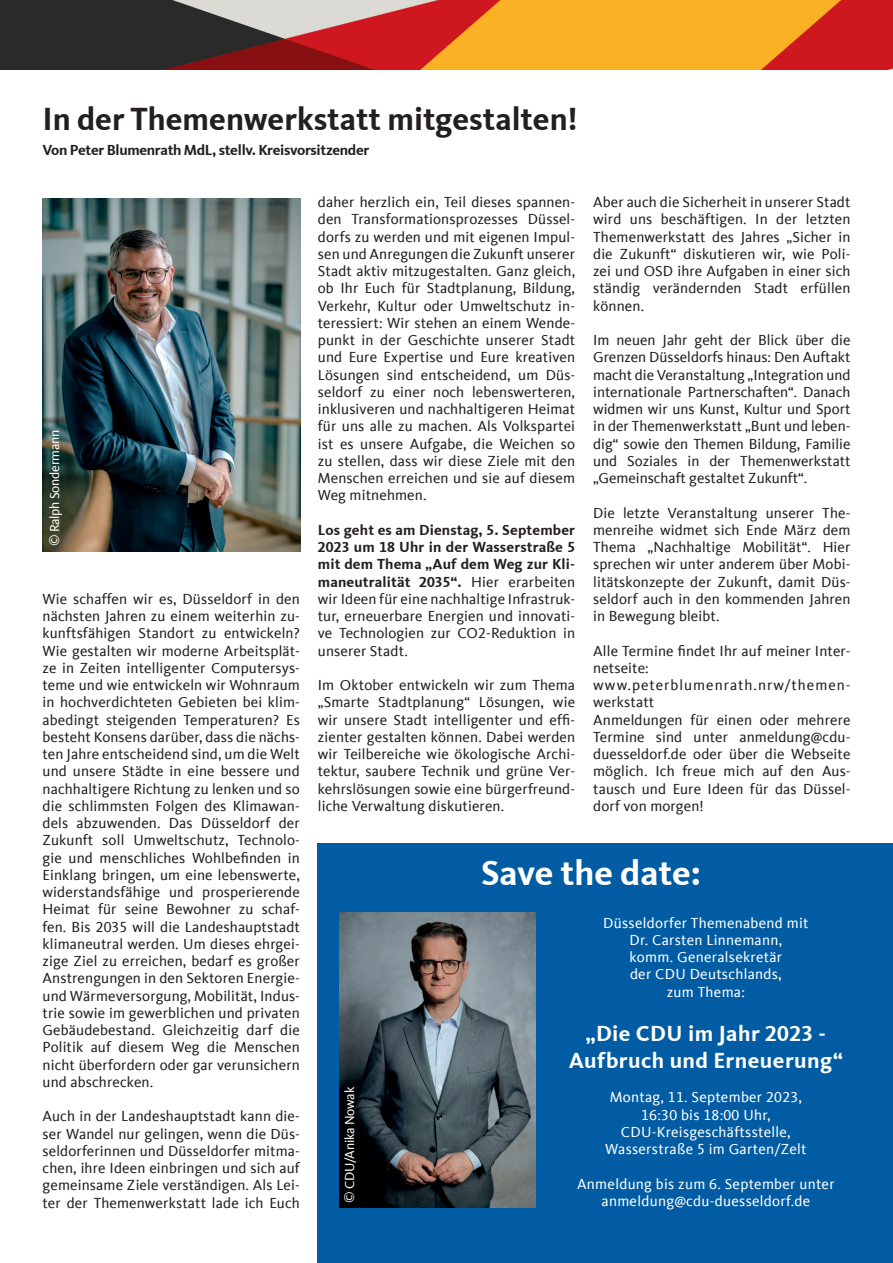
<style>
.page{position:relative;width:893px;height:1263px;background:#fff}
.page>*{position:absolute;margin:0;border:0;box-sizing:border-box;transform-origin:0 0}
.t1{font:700 36px "CDU Kievit Tab";letter-spacing:-.005em;color:#fff}
.t2{font:700 33px "CDU Kievit Tab";color:#231f20}
.t3{font:700 22.5px/27px "CDU Kievit Tab";letter-spacing:.02em;color:#fff;text-align:center}
.t4{font:15px/17.2px "CDU Kievit Tab";letter-spacing:.01em;color:#231f20;text-align:justify}
.t5{font:15px/17.2px "CDU Kievit Tab";letter-spacing:.02em;color:#fff;text-align:center}
.t6{font:700 15px "CDU Kievit Tab";letter-spacing:-.02em;color:#231f20}
.t7{font:13.5px "CDU Kievit Tab";letter-spacing:-.02em;color:#fff}
.s1{font-weight:700}
</style>
<div class="page">
<img style="left:0;top:0;width:893px;height:69px">
<img style="left:43px;top:198px;width:258px;height:353px">
<div style="left:318px;top:843px;width:575px;height:420px;background:#015ca3"></div>
<img style="left:339px;top:913px;width:197px;height:295px">
<h2 class="t2" style="left:43px;top:100px;width:536px">In der Themenwerkstatt mitgestalten!</h2>
<p class="t6" style="left:43px;top:141px;width:328px">Von Peter Blumenrath MdL, stellv. Kreisvorsitzender</p>
<p class="t4" style="left:318px;top:194px;width:259px">daher herzlich ein, Teil dieses spannen&shy;den Transformationsprozesses Düssel&shy;dorfs zu werden und mit eigenen Impul&shy;sen und Anregungen die Zukunft unserer Stadt aktiv mitzugestalten. Ganz gleich, ob Ihr Euch für Stadtplanung, Bildung, Verkehr, Kultur oder Umweltschutz in&shy;teressiert: Wir stehen an einem Wende&shy;punkt in der Geschichte unserer Stadt und Eure Expertise und Eure kreativen Lösungen sind entscheidend, um Düs&shy;seldorf zu einer noch lebenswerteren, inklusiveren und nachhaltigeren Heimat für uns alle zu machen. Als Volkspartei ist es unsere Aufgabe, die Weichen so zu stellen, dass wir diese Ziele mit den Menschen erreichen und sie auf diesem Weg mitnehmen.</p>
<p class="t4" style="left:318px;top:521px;width:259px"><span class="s1">Los geht es am Dienstag, 5. September 2023 um 18 Uhr in der Wasserstraße 5 mit dem Thema „Auf dem Weg zur Kli&shy;maneutralität 2035“.</span> Hier erarbeiten wir Ideen für eine nachhaltige Infrastruk&shy;tur, erneuerbare Energien und innovati&shy;ve Technologien zur CO2-Reduktion in unserer Stadt.</p>
<p class="t4" style="left:318px;top:677px;width:259px">Im Oktober entwickeln wir zum Thema „Smarte Stadtplanung“ Lösungen, wie wir unsere Stadt intelligenter und effi&shy;zienter gestalten können. Dabei werden wir Teilbereiche wie ökologische Archi&shy;tektur, saubere Technik und grüne Ver&shy;kehrslösungen sowie eine bürgerfreund&shy;liche Verwaltung diskutieren.</p>
<p class="t4" style="left:593px;top:194px;width:259px">Aber auch die Sicherheit in unserer Stadt wird uns beschäftigen. In der letzten Themenwerkstatt des Jahres „Sicher in die Zukunft“ diskutieren wir, wie Poli&shy;zei und OSD ihre Aufgaben in einer sich ständig verändernden Stadt erfüllen können.</p>
<p class="t4" style="left:593px;top:332px;width:259px">Im neuen Jahr geht der Blick über die Grenzen Düsseldorfs hinaus: Den Auftakt macht die Veranstaltung „Integration und internationale Partnerschaften“. Danach widmen wir uns Kunst, Kultur und Sport in der Themenwerkstatt „Bunt und leben&shy;dig“ sowie den Themen Bildung, Familie und Soziales in der Themenwerkstatt „Gemeinschaft gestaltet Zukunft“.</p>
<p class="t4" style="left:593px;top:504px;width:259px">Die letzte Veranstaltung unserer The&shy;menreihe widmet sich Ende März dem Thema „Nachhaltige Mobilität“. Hier sprechen wir unter anderem über Mobi&shy;litätskonzepte der Zukunft, damit Düs&shy;seldorf auch in den kommenden Jahren in Bewegung bleibt.</p>
<p class="t4" style="left:593px;top:642px;width:259px;text-align:left">Alle Termine findet Ihr auf meiner Inter&shy;netseite: www.peterblumenrath.nrw/themen&shy;werkstatt<br>Anmeldungen für einen oder mehrere<br>Termine sind unter anmeldung@cdu&shy;duesseldorf.de oder über die Webseite möglich. Ich freue mich auf den Aus&shy;tausch und Eure Ideen für das Düssel&shy;dorf von morgen!</p>
<p class="t7" style="left:47px;top:546px;width:118px;rotate:-90deg">© Ralph Sondermann</p>
<p class="t4" style="left:43px;top:590px;width:259px">Wie schaffen wir es, Düsseldorf in den nächsten Jahren zu einem weiterhin zu&shy;kunftsfähigen Standort zu entwickeln?<br>Wie gestalten wir moderne Arbeitsplät&shy;ze in Zeiten intelligenter Computersys&shy;teme und wie entwickeln wir Wohnraum in hochverdichteten Gebieten bei klim&shy;abedingt steigenden Temperaturen? Es besteht Konsens darüber, dass die nächs&shy;ten Jahre entscheidend sind, um die Welt und unsere Städte in eine bessere und nachhaltigere Richtung zu lenken und so die schlimmsten Folgen des Klimawan&shy;dels abzuwenden. Das Düsseldorf der Zukunft soll Umweltschutz, Technolo&shy;gie und menschliches Wohlbefinden in Einklang bringen, um eine lebenswerte, widerstandsfähige und prosperierende Heimat für seine Bewohner zu schaf&shy;fen. Bis 2035 will die Landeshauptstadt klimaneutral werden. Um dieses ehrgei&shy;zige Ziel zu erreichen, bedarf es großer Anstrengungen in den Sektoren Energie&shy;und Wärmeversorgung, Mobilität, Indus&shy;trie sowie im gewerblichen und privaten Gebäudebestand. Gleichzeitig darf die Politik auf diesem Weg die Menschen nicht überfordern oder gar verunsichern und abschrecken.</p>
<p class="t4" style="left:43px;top:1108px;width:259px">Auch in der Landeshauptstadt kann die&shy;ser Wandel nur gelingen, wenn die Düs&shy;seldorferinnen und Düsseldorfer mitma&shy;chen, ihre Ideen einbringen und sich auf gemeinsame Ziele verständigen. Als Lei&shy;ter der Themenwerkstatt lade ich Euch</p>
<h1 class="t1" style="left:481px;top:852px;width:222px">Save the date:</h1>
<p class="t5" style="left:603px;top:914px;width:207px">Düsseldorfer Themenabend mit<br>Dr. Carsten Linnemann,<br>komm. Generalsekretär<br>der CDU Deutschlands,<br>zum Thema:</p>
<h3 class="t3" style="left:569px;top:1020px;width:276px">„Die CDU im Jahr 2023 -<br>Aufbruch und Erneuerung“</h3>
<p class="t5" style="left:605px;top:1089px;width:203px">Montag, 11. September 2023,<br>16:30 bis 18:00 Uhr,<br>CDU-Kreisgeschäftsstelle,<br>Wasserstraße 5 im Garten/Zelt</p>
<p class="t5" style="left:577px;top:1175px;width:259px">Anmeldung bis zum 6. September unter anmeldung@cdu-duesseldorf.de</p>
<p class="t7" style="left:342px;top:1203px;width:117px;rotate:-90deg">© CDU/Anika Nowak</p>
</div>
